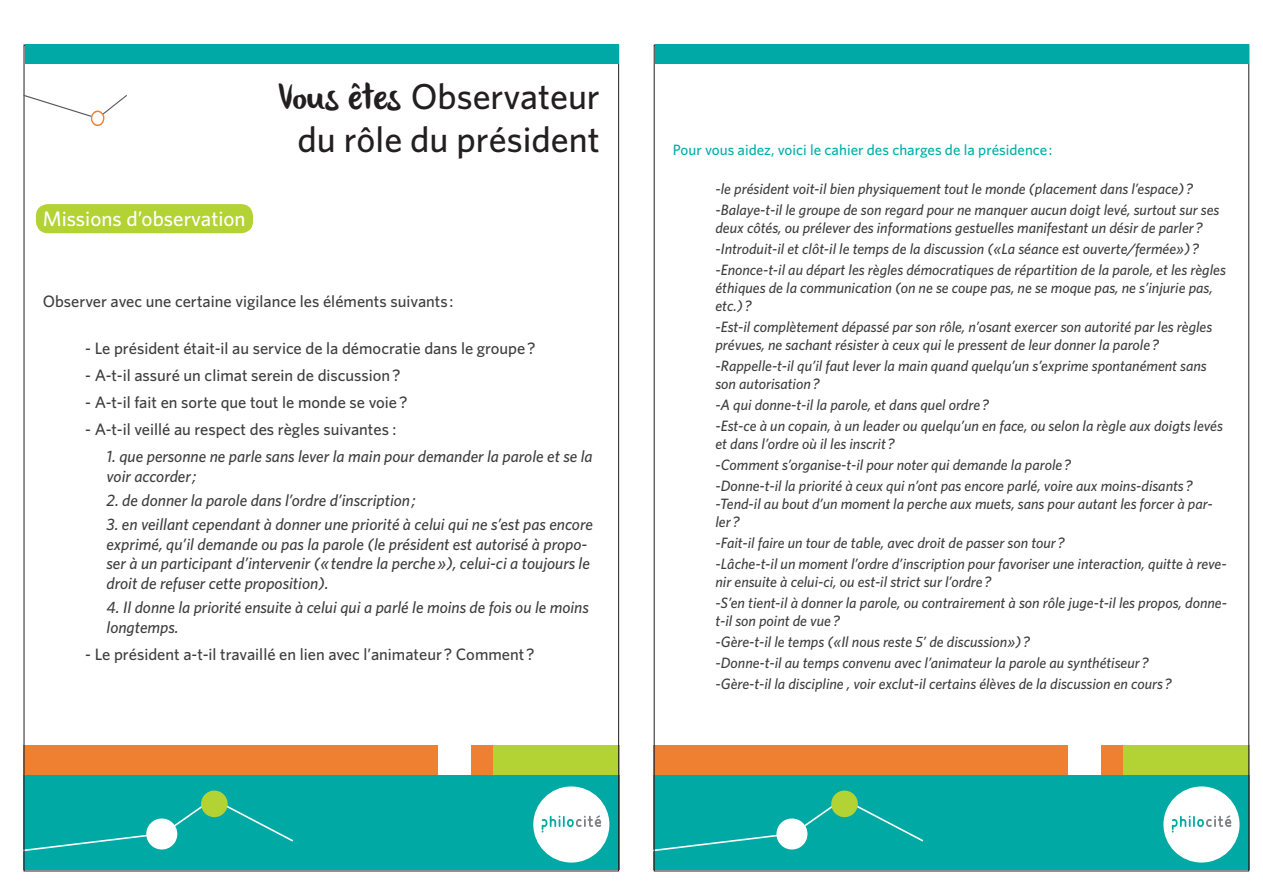
<style>
.page{position:relative;width:1263px;height:893px;background:#fff}
.page>*{position:absolute;margin:0;border:0;box-sizing:border-box;transform-origin:0 0}
.t1{font:500 36px/43.2px "Whitney";color:#231f20;text-align:center}
.t2{font:500 21px "Whitney";color:#fff}
.t3{font:italic 500 16.5px/19.8px "Whitney";color:#3e3e3f}
.t4{font:500 16.5px "Whitney";color:#3e3e3f}
.t5{font:italic 500 15px/21px "Whitney";color:#3e3e3f}
.t6{font:500 15px "Whitney";color:#00afac}
.s1{font-family:"olivier";font-weight:400}
</style>
<div class="page">
<div style="left:36px;top:204px;width:217px;height:29px;background:#b3d234;border-radius:12px"></div>
<div style="left:654px;top:775px;width:595px;height:95px;background:#00a9a3"></div>
<div style="left:1163px;top:786px;width:76px;height:76px;background:#fff;border-radius:50%"></div>
<svg style="left:1172px;top:815px;width:59px;height:17px"></svg>
<div style="left:654px;top:745px;width:538px;height:30px;background:#f08031"></div>
<div style="left:1068px;top:745px;width:33px;height:30px;background:#fff"></div>
<div style="left:1123px;top:745px;width:126px;height:30px;background:#b3d234"></div>
<svg style="left:656px;top:790px;width:268px;height:61px"></svg>
<div style="left:24px;top:775px;width:595px;height:95px;background:#00a9a3"></div>
<div style="left:533px;top:786px;width:76px;height:76px;background:#fff;border-radius:50%"></div>
<svg style="left:542px;top:815px;width:59px;height:17px"></svg>
<div style="left:24px;top:745px;width:538px;height:30px;background:#f08031"></div>
<div style="left:438px;top:745px;width:32px;height:30px;background:#fff"></div>
<div style="left:493px;top:745px;width:126px;height:30px;background:#b3d234"></div>
<svg style="left:26px;top:790px;width:267px;height:61px"></svg>
<div style="left:25px;top:45px;width:594px;height:19px;background:#00a9a5"></div>
<div style="left:655px;top:45px;width:594px;height:19px;background:#00a9a5"></div>
<svg style="left:24px;top:94px;width:103px;height:26px"></svg>
<svg style="left:92px;top:111px;width:12px;height:14px"></svg>
<div style="left:91px;top:111px;width:13px;height:15px;border:1px solid #f08031;border-radius:50%"></div>
<h2 class="t2" style="left:43px;top:206px;width:204px">Missions d’observation</h2>
<h1 class="t1" style="left:278px;top:74px;width:324px"><span class="s1">Vous êtes</span> Observateur du rôle du président</h1>
<p class="t4" style="left:43px;top:291px;width:412px">Observer avec une certaine vigilance les éléments suivants :</p>
<p class="t4" style="left:85px;top:338px;width:452px">- Le président était-il au service de la démocratie dans le groupe ?</p>
<p class="t4" style="left:85px;top:365px;width:317px">- A-t-il assuré un climat serein de discussion ?</p>
<p class="t4" style="left:85px;top:392px;width:324px">- A-t-il fait en sorte que tout le monde se voie ?</p>
<p class="t4" style="left:85px;top:419px;width:313px">- A-t-il veillé au respect des règles suivantes :</p>
<p class="t3" style="left:107px;top:446px;width:488px">1. que personne ne parle sans lever la main pour demander la parole et se la voir accorder ;</p>
<p class="t3" style="left:107px;top:490px;width:311px">2. de donner la parole dans l’ordre d’inscription ;</p>
<p class="t3" style="left:107px;top:514px;width:488px">3. en veillant cependant à donner une priorité à celui qui ne s’est pas encore exprimé, qu’il demande ou pas la parole (le président est autorisé à propo&shy;ser à un participant d’intervenir (« tendre la perche »), celui-ci a toujours le droit de refuser cette proposition).</p>
<p class="t3" style="left:107px;top:597px;width:484px">4. Il donne la priorité ensuite à celui qui a parlé le moins de fois ou le moins longtemps.</p>
<p class="t4" style="left:85px;top:644px;width:451px">- Le président a-t-il travaillé en lien avec l’animateur ? Comment ?</p>
<p class="t6" style="left:673px;top:141px;width:381px">Pour vous aidez, voici le cahier des charges de la présidence :</p>
<p class="t5" style="left:715px;top:178px;width:505px">-le président voit-il bien physiquement tout le monde (placement dans l’espace) ? -Balaye-t-il le groupe de son regard pour ne manquer aucun doigt levé, surtout sur ses</p>
<p class="t5" style="left:715px;top:217px;width:512px">deux côtés, ou prélever des informations gestuelles manifestant un désir de parler ? -Introduit-il et clôt-il le temps de la discussion («La séance est ouverte/fermée») ? -Enonce-t-il au départ les règles démocratiques de répartition de la parole, et les règles</p>
<p class="t5" style="left:715px;top:278px;width:499px;line-height:18px">éthiques de la communication (on ne se coupe pas, ne se moque pas, ne s’injurie pas, etc.) ?</p>
<p class="t5" style="left:715px;top:317px;width:498px;line-height:18px">-Est-il complètement dépassé par son rôle, n’osant exercer son autorité par les règles prévues, ne sachant résister à ceux qui le pressent de leur donner la parole ?</p>
<p class="t5" style="left:715px;top:356px;width:493px;line-height:18px">-Rappelle-t-il qu’il faut lever la main quand quelqu’un s’exprime spontanément sans son autorisation ?</p>
<p class="t5" style="left:715px;top:394px;width:509px">-A qui donne-t-il la parole, et dans quel ordre ?<br>-Est-ce à un copain, à un leader ou quelqu’un en face, ou selon la règle aux doigts levés</p>
<p class="t5" style="left:715px;top:433px;width:479px">et dans l’ordre où il les inscrit ?<br>-Comment s’organise-t-il pour noter qui demande la parole ?<br>-Donne-t-il la priorité à ceux qui n’ont pas encore parlé, voire aux moins-disants ?</p>
<p class="t5" style="left:715px;top:494px;width:499px;line-height:18px">-Tend-il au bout d’un moment la perche aux muets, sans pour autant les forcer à par&shy;ler ?</p>
<p class="t5" style="left:715px;top:532px;width:513px">-Fait-il faire un tour de table, avec droit de passer son tour ?<br>-Lâche-t-il un moment l’ordre d’inscription pour favoriser une interaction, quitte à reve-</p>
<p class="t5" style="left:715px;top:571px;width:513px">nir ensuite à celui-ci, ou est-il strict sur l’ordre ?<br>-S’en tient-il à donner la parole, ou contrairement à son rôle juge-t-il les propos, donne-</p>
<p class="t5" style="left:715px;top:610px;width:458px">t-il son point de vue ?<br>-Gère-t-il le temps («Il nous reste 5’ de discussion») ?<br>-Donne-t-il au temps convenu avec l’animateur la parole au synthétiseur ? -Gère-t-il la discipline , voir exclut-il certains élèves de la discussion en cours ?</p>
</div>
